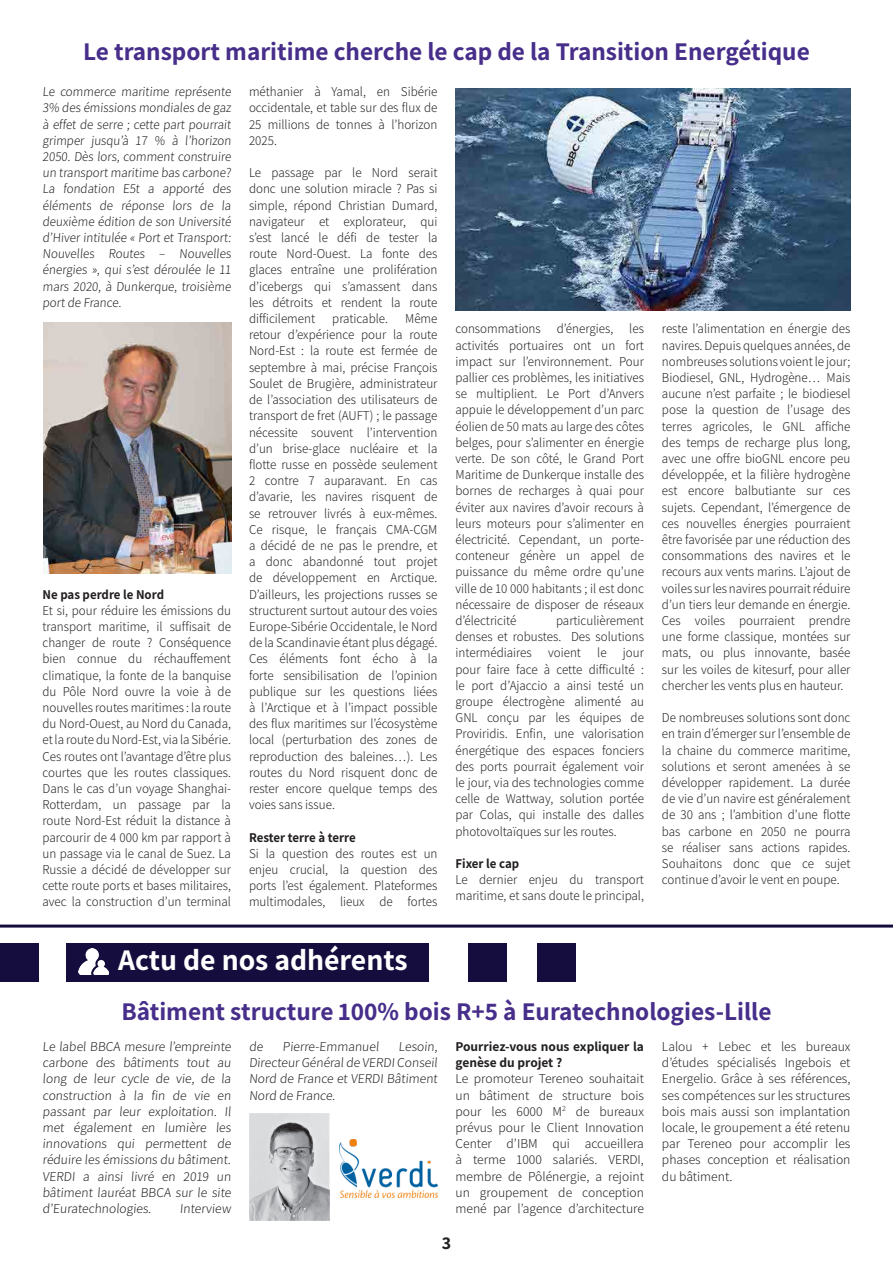
<style>
.page{position:relative;width:893px;height:1263px;background:#fff}
.page>*{position:absolute;margin:0;border:0;box-sizing:border-box;transform-origin:0 0}
.t1{font:700 30px "Assistant";color:#fff}
.t2{font:700 25.5px "Assistant";color:#462e8a}
.t3{font:700 18px "Assistant";color:#231f20}
.t4{font:300 13.5px/16.2px "Assistant";color:#231f20;text-align:justify;scale:.96 1}
.t5{font:300 13.5px/16.2px "Assistant";color:#231f20;text-align:justify}
.t6{font:700 13.5px "Assistant";color:#231f20;scale:.96 1}
.t7{font:700 13.5px/16.2px "Assistant";color:#231f20}
</style>
<div class="page">
<div style="left:67px;top:943px;width:362px;height:39px;background:#140d3d"></div>
<img style="left:79px;top:948px;width:30px;height:26px">
<div style="left:0;top:943px;width:38px;height:39px;background:#140d3d"></div>
<div style="left:468px;top:943px;width:38px;height:38px;background:#140d3d"></div>
<div style="left:537px;top:943px;width:38px;height:38px;background:#140d3d"></div>
<img style="left:249px;top:1113px;width:81px;height:107px">
<img style="left:339px;top:1139px;width:98px;height:58px">
<img style="left:44px;top:322px;width:188px;height:251px">
<img style="left:455px;top:88px;width:395px;height:222px">
<hr style="left:0;top:924px;width:893px;height:3px;background:#140d3d">
<p class="t2" style="left:83px;top:34px;width:728px">Le transport maritime cherche le cap de la Transition Energétique</p>
<p class="t4" style="left:43px;top:83px;width:199px">Le commerce maritime représente 3% des émissions mondiales de gaz à effet de serre ; cette part pourrait grimper jusqu’à 17 % à l’horizon 2050. Dès lors, comment construire un transport maritime bas carbone?<br>La fondation E5t a apporté des éléments de réponse lors de la deuxième édition de son Université d’Hiver intitulée « Port et Transport:<br>Nouvelles Routes – Nouvelles énergies », qui s’est déroulée le 11 mars 2020, à Dunkerque, troisième port de France.</p>
<p class="t4" style="left:249px;top:83px;width:198px">méthanier à Yamal, en Sibérie occidentale, et table sur des flux de 25 millions de tonnes à l’horizon 2025.</p>
<p class="t4" style="left:249px;top:164px;width:198px">Le passage par le Nord serait donc une solution miracle ? Pas si simple, répond Christian Dumard, navigateur et explorateur, qui s’est lancé le défi de tester la route Nord-Ouest. La fonte des glaces entraîne une prolifération d’icebergs qui s’amassent dans les détroits et rendent la route difficilement</p>
<p class="t4" style="left:249px;top:310px;width:198px;text-indent:156px">Même retour d’expérience pour la route Nord-Est : la route est fermée de septembre à mai, précise François Soulet de Brugière, administrateur de l’association des utilisateurs de transport de fret (AUFT) ; le passage nécessite souvent l’intervention d’un brise-glace nucléaire et la flotte russe en possède seulement 2 contre 7 auparavant. En cas d’avarie, les navires risquent de se retrouver livrés à eux-mêmes.<br>Ce risque, le français CMA-CGM a décidé de ne pas le prendre, et a donc abandonné tout projet de développement en Arctique.<br>D’ailleurs, les projections russes se structurent surtout autour des voies Europe-Sibérie Occidentale, le Nord de la Scandinavie étant plus dégagé.</p>
<p class="t4" style="left:249px;top:650px;width:198px">Ces éléments font écho à la forte sensibilisation de l’opinion publique sur les questions liées à l’Arctique et à l’impact possible des flux maritimes sur l’écosystème local (perturbation des zones de reproduction des baleines…). Les routes du Nord risquent donc de rester encore quelque temps des voies sans issue.</p>
<p class="t6" style="left:249px;top:828px;width:113px">Rester terre à terre</p>
<p class="t4" style="left:249px;top:844px;width:198px">Si la question des routes est un enjeu crucial, la question des ports l’est également. Plateformes multimodales, lieux de fortes</p>
<p class="t4" style="left:332px;top:310px;width:60px">praticable.</p>
<p class="t4" style="left:455px;top:320px;width:198px">consommations d’énergies, les activités portuaires ont un fort impact sur l’environnement. Pour pallier ces problèmes, les initiatives se multiplient. Le Port d’Anvers appuie le développement d’un parc éolien de 50 mats au large des côtes belges, pour s’alimenter en énergie verte. De son côté, le Grand Port Maritime de Dunkerque installe des bornes de recharges à quai pour éviter aux navires d’avoir recours à leurs moteurs pour s’alimenter en électricité. Cependant, un porte&shy;conteneur génère un appel de puissance du même ordre qu’une ville de 10 000 habitants ; il est donc nécessaire de disposer de réseaux d’électricité</p>
<p class="t4" style="left:662px;top:320px;width:198px">reste l’alimentation en énergie des navires. Depuis quelques années, de nombreuses solutions voient le jour; Biodiesel, GNL, Hydrogène… Mais aucune n’est parfaite ; le biodiesel pose la question de l’usage des terres agricoles, le GNL affiche des temps de recharge plus long, avec une offre bioGNL encore peu développée, et la filière hydrogène est encore balbutiante sur ces sujets. Cependant, l’émergence de ces nouvelles énergies pourraient être favorisée par une réduction des consommations des navires et le recours aux vents marins. L’ajout de voiles sur les navires pourrait réduire d’un tiers leur demande en énergie.<br>Ces voiles pourraient prendre une forme classique, montées sur mats, ou plus innovante, basée sur les voiles de kitesurf, pour aller chercher les vents plus en hauteur.</p>
<p class="t4" style="left:662px;top:709px;width:198px">De nombreuses solutions sont donc en train d’émerger sur l’ensemble de la chaine du commerce maritime, solutions et seront amenées à se développer rapidement. La durée de vie d’un navire est généralement de 30 ans ; l’ambition d’une flotte bas carbone en 2050 ne pourra se réaliser sans actions rapides.<br>Souhaitons donc que ce sujet continue d’avoir le vent en poupe.</p>
<p class="t6" style="left:43px;top:585px;width:128px">Ne pas perdre le Nord</p>
<p class="t4" style="left:43px;top:601px;width:198px">Et si, pour réduire les émissions du transport maritime, il suffisait de changer de route ? Conséquence bien connue du réchauffement climatique, la fonte de la banquise du Pôle Nord ouvre la voie à de nouvelles routes maritimes : la route du Nord-Ouest, au Nord du Canada, et la route du Nord-Est, via la Sibérie.<br>Ces routes ont l’avantage d’être plus courtes que les routes classiques.<br>Dans le cas d’un voyage Shanghai-Rotterdam, un passage par la route Nord-Est réduit la distance à parcourir de 4 000 km par rapport à un passage via le canal de Suez. La Russie a décidé de développer sur cette route ports et bases militaires, avec la construction d’un terminal</p>
<p class="t4" style="left:455px;top:612px;width:198px;text-indent:101px">particulièrement denses et robustes. Des solutions intermédiaires voient le jour pour faire face à cette difficulté : le port d’Ajaccio a ainsi testé un groupe électrogène alimenté au GNL conçu par les équipes de Proviridis. Enfin, une valorisation énergétique des espaces fonciers des ports pourrait également voir le jour, via des technologies comme celle de Wattway, solution portée par Colas, qui installe des dalles photovoltaïques sur les routes.</p>
<p class="t6" style="left:455px;top:854px;width:68px">Fixer le cap</p>
<p class="t4" style="left:455px;top:871px;width:198px">Le dernier enjeu du transport maritime, et sans doute le principal,</p>
<p class="t1" style="left:118px;top:939px;width:291px">Actu de nos adhérents</p>
<p class="t2" style="left:121px;top:994px;width:651px">Bâtiment structure 100% bois R+5 à Euratechnologies-Lille</p>
<p class="t5" style="left:43px;top:1038px;width:192px">Le label BBCA mesure l’empreinte carbone des bâtiments tout au long de leur cycle de vie, de la construction à la fin de vie en passant par leur exploitation. Il met également en lumière les innovations qui permettent de réduire les émissions du bâtiment.<br>VERDI a ainsi livré en 2019 un bâtiment lauréat BBCA sur le site d’Euratechnologies.</p>
<p class="t5" style="left:249px;top:1038px;width:17px">de</p>
<p class="t5" style="left:283px;top:1038px;width:99px">Pierre-Emmanuel</p>
<p class="t5" style="left:249px;top:1038px;width:191px;text-indent:150px">Lesoin, Directeur Général de VERDI Conseil Nord de France et VERDI Bâtiment Nord de France.</p>
<p class="t7" style="left:455px;top:1038px;width:190px">Pourriez-vous nous expliquer la genèse du projet ?</p>
<p class="t5" style="left:662px;top:1038px;width:190px">Lalou + Lebec et les bureaux d’études spécialisés Ingebois et Energelio. Grâce à ses références, ses compétences sur les structures bois mais aussi son implantation locale, le groupement a été retenu par Tereneo pour accomplir les phases conception et réalisation du bâtiment.</p>
<p class="t5" style="left:455px;top:1070px;width:190px">Le promoteur Tereneo souhaitait un bâtiment de structure bois pour les 6000 M<sup>2</sup> de bureaux prévus pour le Client Innovation Center d’IBM qui accueillera à terme 1000 salariés. VERDI, membre de Pôlénergie, a rejoint un groupement de conception mené par l’agence d’architecture</p>
<p class="t5" style="left:180px;top:1200px;width:54px">Interview</p>
<h3 class="t3" style="left:442px;top:1230px;width:11px">3</h3>
</div>
